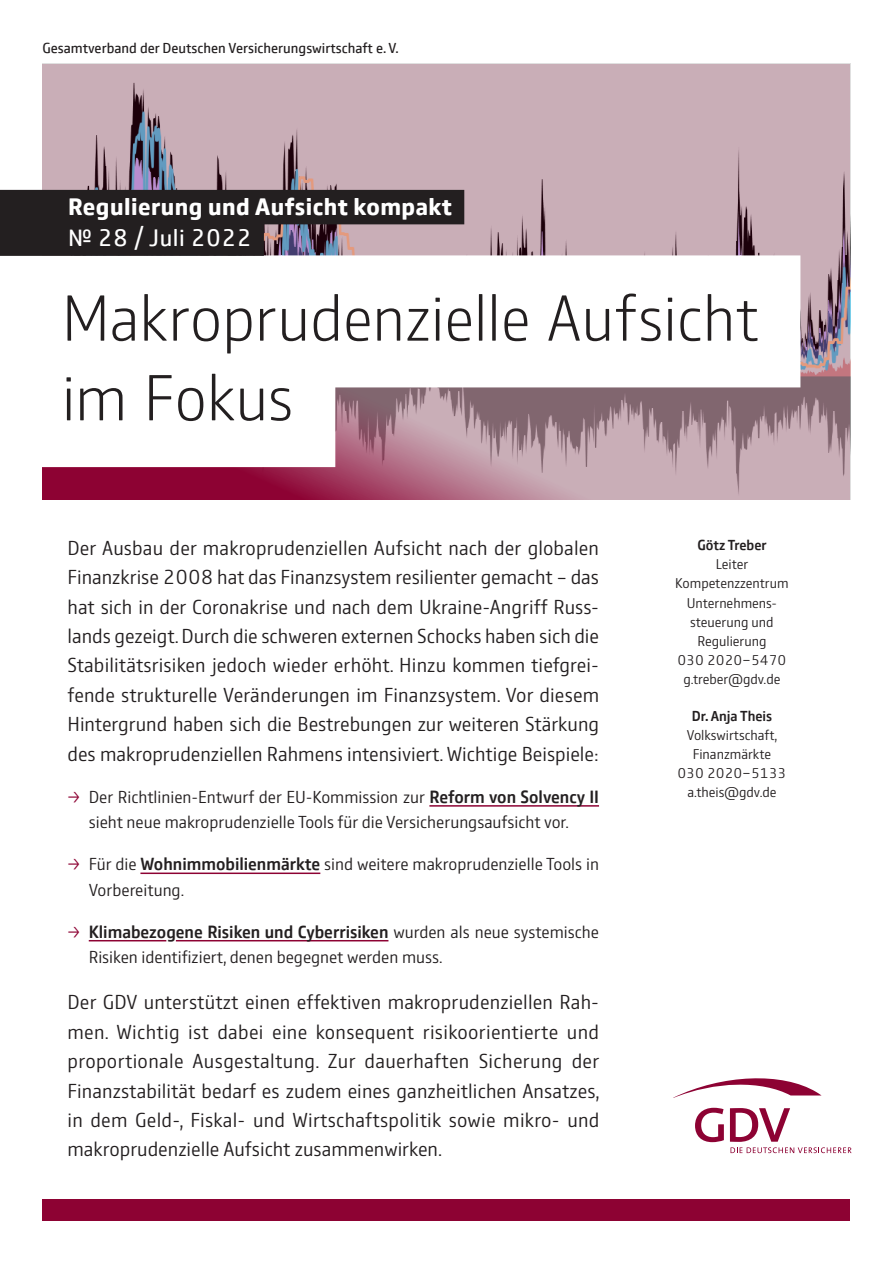
<style>
.page{position:relative;width:893px;height:1263px;background:#fff}
.page>*{position:absolute;margin:0;border:0;box-sizing:border-box;transform-origin:0 0}
.Titel-A2_A3-Überschr{font:200 67.5px "GD Vtype";letter-spacing:-.005em;color:#231f20}
.t1{font:700 24.75px "GD Vtype";letter-spacing:.02em;color:#fff}
.t2{font:24.75px "GD Vtype";letter-spacing:.02em;color:#fff}
.Titel-Text-Einstieg{font:300 21px/29.4px "GD Vtype";color:#231f20;text-align:justify}
.t3{font:300 18px/25.2px "GD Vtype";color:#231f20}
.t4{font:15px "GD Vtype";color:#231f20}
.Titel-A3-Autor{font:300 14.7px/19.2px "GD Vtype";color:#231f20;text-align:center}
.s1{color:#8d0233}
.s2{font-weight:500}
</style>
<div class="page">
<div style="left:43px;top:1199px;width:807px;height:21px;background:#8d0233"></div>
<img style="left:43px;top:63px;width:808px;height:437px">
<div style="left:0;top:255px;width:800px;height:132px;background:#fff"></div>
<div style="left:0;top:335px;width:335px;height:132px;background:#fff"></div>
<div style="left:0;top:190px;width:464px;height:34px;background:#231f20"></div>
<div style="left:0;top:221px;width:264px;height:35px;background:#231f20"></div>
<hr style="left:429px;top:805px;width:170px;height:2px;background:#8d0233">
<hr style="left:140px;top:872px;width:180px;height:2px;background:#8d0233">
<hr style="left:89px;top:940px;width:77px;height:1px;background:#8d0233">
<hr style="left:176px;top:940px;width:212px;height:1px;background:#8d0233">
<svg style="left:673px;top:1078px;width:149px;height:20px"></svg>
<svg style="left:695px;top:1108px;width:29px;height:34px"></svg>
<svg style="left:730px;top:1108px;width:122px;height:45px"></svg>
<p class="t4" style="left:43px;top:37px;width:358px">Gesamtverband der Deutschen Versicherungswirtschaft e. V.</p>
<p class="t1" style="left:68px;top:189px;width:385px">Regulierung und Aufsicht kompakt</p>
<p class="t2" style="left:68px;top:221px;width:185px">№ 28 / Juli 2022</p>
<p class="Titel-A2_A3-Überschr" style="left:62px;top:272px;width:698px">Makroprudenzielle Aufsicht</p>
<p class="Titel-A2_A3-Überschr" style="left:62px;top:352px;width:233px">im Fokus</p>
<p class="Titel-Text-Einstieg" style="left:68px;top:532px;width:533px">Der Ausbau der makroprudenziellen Aufsicht nach der globalen Finanzkrise 2008 hat das Finanzsystem resilienter gemacht – das hat sich in der Coronakrise und nach dem Ukraine-Angriff Russ&shy;lands gezeigt. Durch die schweren externen Schocks haben sich die Stabilitätsrisiken jedoch wieder erhöht. Hinzu kommen tiefgrei&shy;fende strukturelle Veränderungen im Finanzsystem. Vor diesem Hintergrund haben sich die Bestrebungen zur weiteren Stärkung des makroprudenziellen Rahmens intensiviert. Wichtige Beispiele:</p>
<p class="t3" style="left:68px;top:783px;width:533px;text-align:center"><span class="s1">→</span> Der Richtlinien-Entwurf der EU-Kommission zur <span class="s2">Reform von Solvency II </span>sieht neue makroprudenzielle Tools für die Versicherungsaufsicht vor.</p>
<p class="t3" style="left:89px;top:851px;width:512px;text-indent:-21px"><span class="s1">→</span> Für die <span class="s2">Wohnimmobilienmärkte</span> sind weitere makroprudenzielle Tools in<br>Vorbereitung.</p>
<p class="t3" style="left:89px;top:918px;width:512px;text-indent:-21px"><span class="s1">→</span> <span class="s2">Klimabezogene Risiken und Cyberrisiken</span> wurden als neue systemische<br>Risiken identifiziert, denen begegnet werden muss.</p>
<p class="Titel-Text-Einstieg" style="left:68px;top:987px;width:534px">Der GDV unterstützt einen effektiven makroprudenziellen Rah&shy;men. Wichtig ist dabei eine konsequent risikoorientierte und proportionale Ausgestaltung. Zur dauerhaften Sicherung der Finanzstabilität bedarf es zudem eines ganzheitlichen Ansatzes, in dem Geld-, Fiskal- und Wirtschaftspolitik sowie mikro- und makroprudenzielle Aufsicht zusammenwirken.</p>
<p class="Titel-A3-Autor" style="left:675px;top:535px;width:115px"><span class="s2">Götz Treber<br></span>Leiter<br>Kompetenzzentrum<br>Unternehmens&shy;steuerung und<br>Regulierung<br>030 2020-5470 g.treber@gdv.de</p>
<p class="Titel-A3-Autor" style="left:677px;top:705px;width:110px"><span class="s2">Dr. Anja Theis<br></span>Volkswirtschaft,<br>Finanzmärkte<br>030 2020-5133 a.theis@gdv.de</p>
</div>
